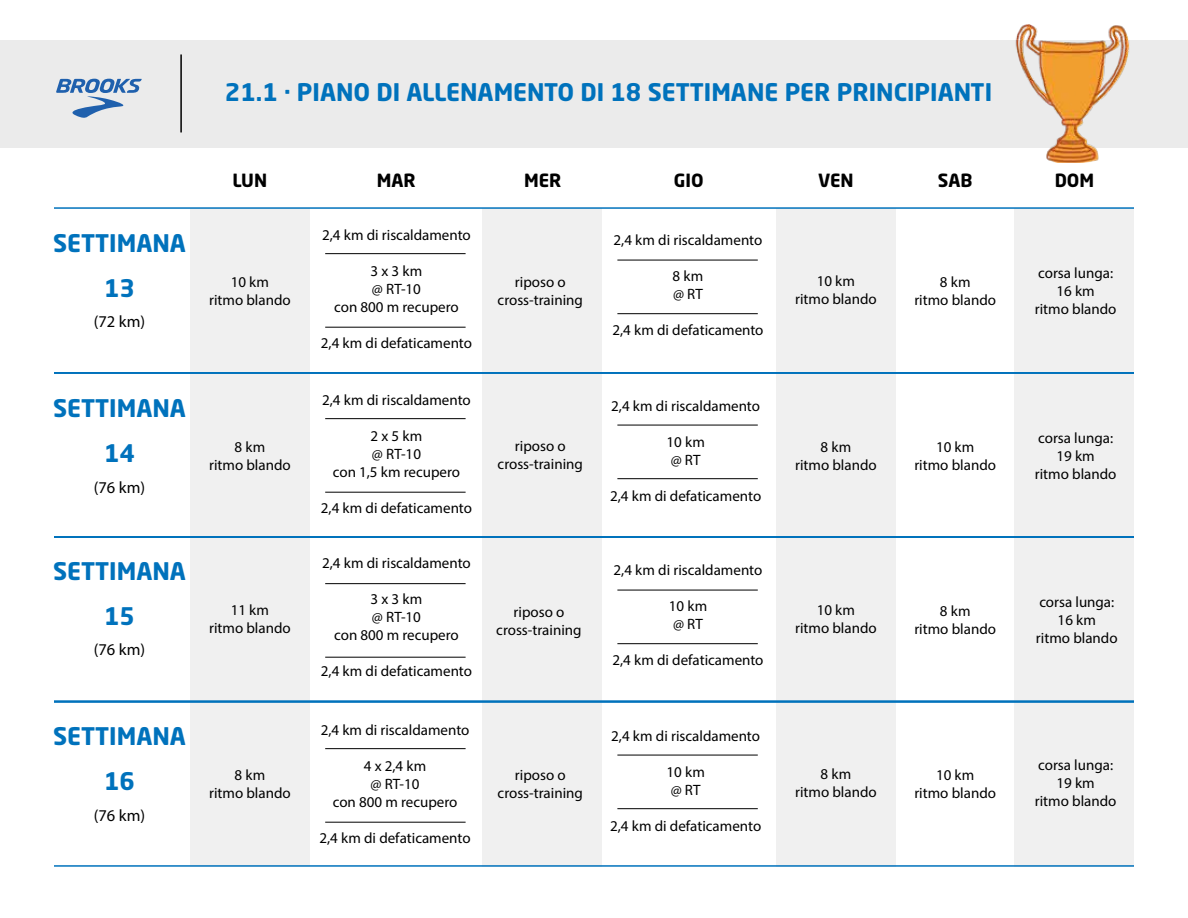
<style>
.page{position:relative;width:1188px;height:918px;background:#fff}
.page>*{position:absolute;margin:0;border:0;box-sizing:border-box;transform-origin:0 0}
.t1{font:700 24px/45px "Neo Sans Std";color:#0072bc;text-align:center}
.t2{font:700 18px "Neo Sans Std";color:#000}
.t3{font:16.5px "Myriad Pro";letter-spacing:.01em;color:#000}
.t4{font:15px/18px "Myriad Pro";color:#000;text-align:center}
</style>
<div class="page">
<div style="left:0;top:40px;width:1188px;height:108px;background:#ebebeb"></div>
<hr style="left:180px;top:54px;width:2px;height:78px;background:#000">
<svg style="left:56px;top:79px;width:86px;height:39px"></svg>
<img style="left:1015px;top:24px;width:115px;height:139px">
<div style="left:190px;top:208px;width:119px;height:659px;background:#f0f0f0"></div>
<div style="left:482px;top:208px;width:119px;height:659px;background:#f0f0f0"></div>
<div style="left:776px;top:208px;width:120px;height:659px;background:#f0f0f0"></div>
<div style="left:1015px;top:208px;width:119px;height:659px;background:#f0f0f0"></div>
<hr style="left:54px;top:207px;width:1080px;height:2px;background:#0072bc">
<hr style="left:54px;top:865px;width:1080px;height:2px;background:#0072bc">
<hr style="left:54px;top:372px;width:1080px;height:2px;background:#0072bc">
<hr style="left:54px;top:536px;width:1080px;height:2px;background:#0072bc">
<hr style="left:54px;top:701px;width:1080px;height:1px;background:#0072bc">
<hr style="left:325px;top:418px;width:141px;height:1px;background:#000">
<hr style="left:325px;top:492px;width:141px;height:1px;background:#000">
<hr style="left:325px;top:583px;width:141px;height:1px;background:#000">
<hr style="left:325px;top:657px;width:141px;height:1px;background:#000">
<hr style="left:325px;top:748px;width:141px;height:1px;background:#000">
<hr style="left:617px;top:590px;width:141px;height:1px;background:#000">
<hr style="left:617px;top:643px;width:141px;height:1px;background:#000">
<hr style="left:617px;top:755px;width:141px;height:1px;background:#000">
<hr style="left:617px;top:808px;width:141px;height:1px;background:#000">
<hr style="left:325px;top:822px;width:141px;height:1px;background:#000">
<hr style="left:325px;top:253px;width:141px;height:1px;background:#000">
<hr style="left:325px;top:327px;width:141px;height:1px;background:#000">
<hr style="left:617px;top:260px;width:141px;height:1px;background:#000">
<hr style="left:617px;top:313px;width:141px;height:1px;background:#000">
<hr style="left:617px;top:425px;width:141px;height:1px;background:#000">
<hr style="left:617px;top:478px;width:141px;height:1px;background:#000">
<h1 class="t1" style="left:225px;top:69px;width:769px">21.1 · PIANO DI ALLENAMENTO DI 18 SETTIMANE PER PRINCIPIANTI</h1>
<h1 class="t1" style="left:53px;top:220px;width:134px">SETTIMANA<br>13</h1>
<p class="t3" style="left:94px;top:312px;width:53px">(72 km)</p>
<h1 class="t1" style="left:53px;top:385px;width:134px">SETTIMANA<br>14</h1>
<p class="t3" style="left:94px;top:477px;width:53px">(76 km)</p>
<h1 class="t1" style="left:53px;top:548px;width:134px">SETTIMANA<br>15</h1>
<p class="t3" style="left:94px;top:640px;width:53px">(76 km)</p>
<h1 class="t1" style="left:53px;top:713px;width:134px">SETTIMANA<br>16</h1>
<p class="t3" style="left:94px;top:805px;width:53px">(76 km)</p>
<p class="t2" style="left:233px;top:169px;width:36px">LUN</p>
<p class="t2" style="left:377px;top:169px;width:40px">MAR</p>
<p class="t2" style="left:524px;top:169px;width:39px">MER</p>
<p class="t2" style="left:674px;top:169px;width:31px">GIO</p>
<p class="t2" style="left:818px;top:169px;width:37px">VEN</p>
<p class="t2" style="left:1055px;top:169px;width:41px">DOM</p>
<p class="t2" style="left:938px;top:169px;width:36px">SAB</p>
<p class="t4" style="left:209px;top:273px;width:83px">10 km<br>ritmo blando</p>
<p class="t4" style="left:322px;top:226px;width:150px">2,4 km di riscaldamento</p>
<p class="t4" style="left:334px;top:262px;width:126px">3 x 3 km<br>@ RT-10<br>con 800 m recupero</p>
<p class="t4" style="left:321px;top:334px;width:153px">2,4 km di defaticamento</p>
<p class="t4" style="left:498px;top:273px;width:87px">riposo o cross-training</p>
<p class="t4" style="left:614px;top:231px;width:150px">2,4 km di riscaldamento</p>
<p class="t4" style="left:673px;top:267px;width:32px;text-align:left">8 km @ RT</p>
<p class="t4" style="left:612px;top:321px;width:153px">2,4 km di defaticamento</p>
<p class="t4" style="left:795px;top:272px;width:83px">10 km<br>ritmo blando</p>
<p class="t4" style="left:914px;top:273px;width:83px">8 km<br>ritmo blando</p>
<p class="t4" style="left:209px;top:437px;width:83px">8 km<br>ritmo blando</p>
<p class="t4" style="left:322px;top:391px;width:150px">2,4 km di riscaldamento</p>
<p class="t4" style="left:333px;top:427px;width:129px">2 x 5 km<br>@ RT-10<br>con 1,5 km recupero</p>
<p class="t4" style="left:321px;top:499px;width:153px">2,4 km di defaticamento</p>
<p class="t4" style="left:498px;top:437px;width:87px">riposo o cross-training</p>
<p class="t4" style="left:611px;top:397px;width:150px">2,4 km di riscaldamento</p>
<p class="t4" style="left:667px;top:433px;width:40px;text-align:left">10 km @ RT</p>
<p class="t4" style="left:610px;top:487px;width:153px">2,4 km di defaticamento</p>
<p class="t4" style="left:795px;top:437px;width:83px">8 km<br>ritmo blando</p>
<p class="t4" style="left:914px;top:437px;width:83px">10 km<br>ritmo blando</p>
<p class="t4" style="left:209px;top:601px;width:83px">11 km<br>ritmo blando</p>
<p class="t4" style="left:322px;top:554px;width:150px">2,4 km di riscaldamento</p>
<p class="t4" style="left:334px;top:590px;width:126px">3 x 3 km<br>@ RT-10<br>con 800 m recupero</p>
<p class="t4" style="left:321px;top:662px;width:153px">2,4 km di defaticamento</p>
<p class="t4" style="left:496px;top:603px;width:87px">riposo o cross-training</p>
<p class="t4" style="left:614px;top:561px;width:150px">2,4 km di riscaldamento</p>
<p class="t4" style="left:669px;top:597px;width:40px;text-align:left">10 km @ RT</p>
<p class="t4" style="left:612px;top:651px;width:153px">2,4 km di defaticamento</p>
<p class="t4" style="left:795px;top:601px;width:83px">10 km<br>ritmo blando</p>
<p class="t4" style="left:914px;top:601px;width:83px">8 km<br>ritmo blando</p>
<p class="t4" style="left:209px;top:766px;width:83px">8 km<br>ritmo blando</p>
<p class="t4" style="left:321px;top:720px;width:150px">2,4 km di riscaldamento</p>
<p class="t4" style="left:333px;top:756px;width:126px">4 x 2,4 km<br>@ RT-10<br>con 800 m recupero</p>
<p class="t4" style="left:320px;top:828px;width:153px">2,4 km di defaticamento</p>
<p class="t4" style="left:498px;top:765px;width:87px">riposo o cross-training</p>
<p class="t4" style="left:611px;top:727px;width:150px">2,4 km di riscaldamento</p>
<p class="t4" style="left:667px;top:763px;width:40px;text-align:left">10 km @ RT</p>
<p class="t4" style="left:610px;top:817px;width:153px">2,4 km di defaticamento</p>
<p class="t4" style="left:795px;top:765px;width:83px">8 km<br>ritmo blando</p>
<p class="t4" style="left:914px;top:766px;width:83px">10 km<br>ritmo blando</p>
<p class="t4" style="left:1035px;top:264px;width:83px">corsa lunga:<br>16 km<br>ritmo blando</p>
<p class="t4" style="left:1035px;top:428px;width:83px">corsa lunga:<br>19 km<br>ritmo blando</p>
<p class="t4" style="left:1036px;top:592px;width:83px">corsa lunga:<br>16 km<br>ritmo blando</p>
<p class="t4" style="left:1035px;top:756px;width:83px">corsa lunga:<br>19 km<br>ritmo blando</p>
</div>
